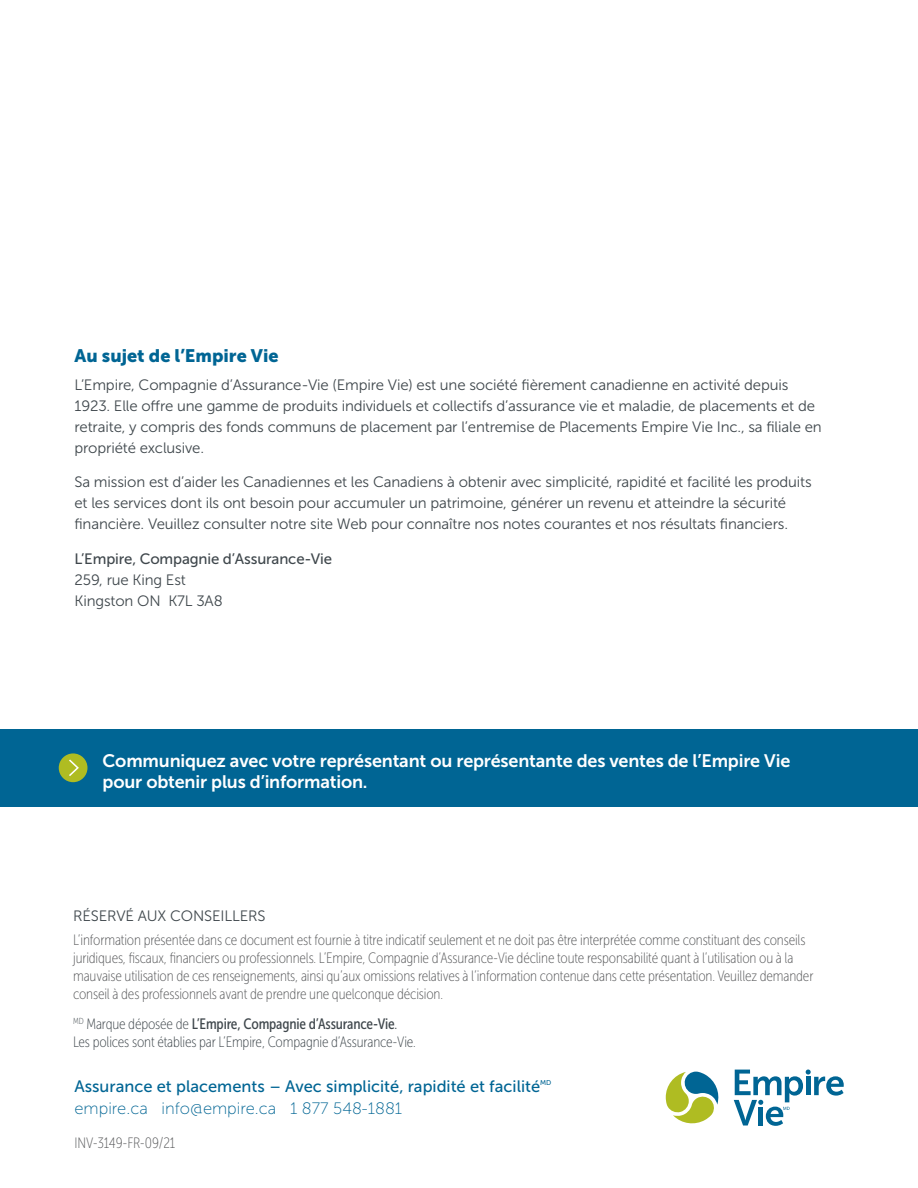
<style>
.page{position:relative;width:918px;height:1188px;background:#fff}
.page>*{position:absolute;margin:0;border:0;box-sizing:border-box;transform-origin:0 0}
.EL_Body_Text_-_10_pt{font:18px/21px "Museo Sans 700";letter-spacing:-.01em;color:#fff}
.EL_Heading_6_-_12_pt{font:18px "Museo Sans 900";color:#006594}
.EL_Heading_7_-_11_pt{font:16.5px "Museo Sans 500";color:#006594}
.EL_Heading_7_-_11_pt-2{font:16.5px "Museo Sans 100";color:#006594}
.EL_Body_Text_-_10_pt-2{font:15px/21px "Museo Sans 300";letter-spacing:-.01em;color:#3f474c}
.EL_Footnote_Legal{font:15px/18px "Museo Sans Cond 100";letter-spacing:-.01em;color:#58595b}
.EL_Footnote_Legal-2{font:15px/18px "Museo Sans Cond 100";letter-spacing:-.01em;color:#3f474c}
.EL_Body_Text_-_10_pt-3{font:15px/21px "Museo Sans 500";letter-spacing:-.01em;color:#3f474c}
.EL_Heading_7_-_11_pt-3{font:7.05px "Museo Sans 500";color:#006594}
.s1{font-family:"Museo Sans 300"}
.s2{font-family:"Museo Sans Cond 500"}
.s3{font-family:"Museo Sans Cond 300"}
</style>
<div class="page">
<div style="left:0;top:729px;width:918px;height:78px;background:#006594"></div>
<div style="left:59px;top:753px;width:28px;height:29px;background:#afbc22;border-radius:50%"></div>
<svg style="left:69px;top:759px;width:10px;height:17px"></svg>
<svg style="left:666px;top:1072px;width:53px;height:52px"></svg>
<svg style="left:734px;top:1070px;width:110px;height:56px"></svg>
<h2 class="EL_Heading_6_-_12_pt" style="left:75px;top:345px;width:206px">Au sujet de l’Empire Vie</h2>
<p class="EL_Body_Text_-_10_pt-2" style="left:75px;top:374px;width:749px">L’Empire, Compagnie d’Assurance-Vie (Empire Vie) est une société fièrement canadienne en activité depuis 1923. Elle offre une gamme de produits individuels et collectifs d’assurance vie et maladie, de placements et de retraite, y compris des fonds communs de placement par l’entremise de Placements Empire Vie Inc., sa filiale en propriété exclusive.</p>
<p class="EL_Body_Text_-_10_pt-2" style="left:75px;top:471px;width:739px">Sa mission est d’aider les Canadiennes et les Canadiens à obtenir avec simplicité, rapidité et facilité les produits et les services dont ils ont besoin pour accumuler un patrimoine, générer un revenu et atteindre la sécurité financière. Veuillez consulter notre site Web pour connaître nos notes courantes et nos résultats financiers.</p>
<p class="EL_Body_Text_-_10_pt-3" style="left:75px;top:548px;width:259px">L’Empire, Compagnie d’Assurance-Vie<br><span class="s1">259, rue King Est<br>Kingston ON K7L 3A8</span></p>
<p class="EL_Body_Text_-_10_pt" style="left:103px;top:751px;width:689px">Communiquez avec votre représentant ou représentante des ventes de l’Empire Vie pour obtenir plus d’information.</p>
<p class="EL_Body_Text_-_10_pt-2" style="left:73px;top:905px;width:194px">RÉSERVÉ AUX CONSEILLERS</p>
<p class="EL_Footnote_Legal" style="left:73px;top:931px;width:742px">L’information présentée dans ce document est fournie à titre indicatif seulement et ne doit pas être interprétée comme constituant des conseils juridiques, fiscaux, financiers ou professionnels. L’Empire, Compagnie d’Assurance-Vie décline toute responsabilité quant à l’utilisation ou à la mauvaise utilisation de ces renseignements, ainsi qu’aux omissions relatives à l’information contenue dans cette présentation. Veuillez demander conseil à des professionnels avant de prendre une quelconque décision.</p>
<p class="EL_Footnote_Legal-2" style="left:73px;top:1015px;width:344px"><sup>MD</sup> Marque déposée de <span class="s2">L’Empire, Compagnie d’Assurance-Vie</span><span class="s3">.<br></span>Les polices sont établies par L’Empire, Compagnie d’Assurance-Vie.</p>
<p class="EL_Heading_7_-_11_pt" style="left:75px;top:1077px;width:467px">Assurance et placements – Avec simplicité, rapidité et facilité</p>
<p class="EL_Heading_7_-_11_pt-3" style="left:540px;top:1079px;width:13px">MD</p>
<p class="EL_Heading_7_-_11_pt-2" style="left:75px;top:1099px;width:329px">empire.ca info@empire.ca 1 877 548-1881</p>
<p class="EL_Footnote_Legal" style="left:75px;top:1134px;width:102px">INV-3149-FR-09/21</p>
</div>
